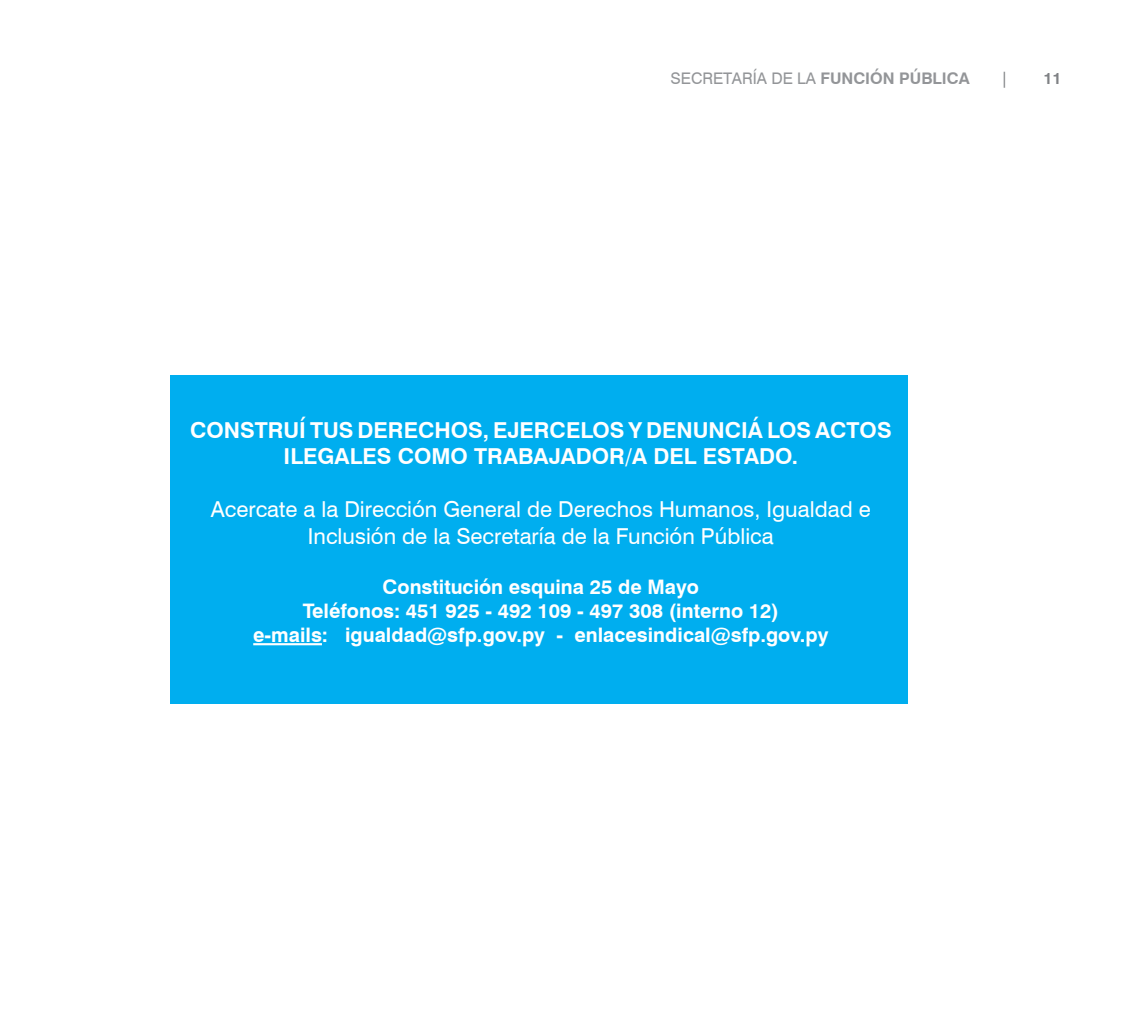
<style>
.page{position:relative;width:1134px;height:1021px;background:#fff}
.page>*{position:absolute;margin:0;border:0;box-sizing:border-box;transform-origin:0 0}
.t1{font:22px/26.4px "Swiss 721 BT";color:#fff;text-align:center}
.t2{font:700 22px "Swiss 721 BT";color:#fff}
.t3{font:700 20px/24px "Swiss 721 BT";color:#fff;text-align:center}
.t4{font:16px "Swiss 721 BT";color:#939598}
.t5{font:700 16px "Swiss 721 BT";color:#808285}
.t6{font:16px "Swiss 721 BT";color:#808285}
.s1{font-weight:700}
</style>
<div class="page">
<div style="left:170px;top:375px;width:737px;height:329px;background:#00aeef"></div>
<hr style="left:253px;top:643px;width:69px;height:2px;background:#fff">
<p class="t4" style="left:670px;top:69px;width:301px">SECRETARÍA DE LA <span class="s1">FUNCIÓN PÚBLICA</span></p>
<p class="t6" style="left:1000px;top:69px;width:9px">|</p>
<p class="t5" style="left:1043px;top:69px;width:20px">11</p>
<p class="t2" style="left:190px;top:417px;width:49px">CONSTRUÍ</p>
<p class="t2" style="left:310px;top:417px;width:16px">TUS</p>
<p class="t2" style="left:358px;top:417px;width:16px">DERECH</p>
<p class="t2" style="left:451px;top:417px;width:58px">OS, EJERCEL</p>
<p class="t2" style="left:592px;top:417px;width:69px">OS Y DENUNCI</p>
<p class="t2" style="left:748px;top:417px;width:83px">Á LOSACT</p>
<p class="t2" style="left:860px;top:417px;width:31px">OS</p>
<p class="t2" style="left:284px;top:443px;width:15px">ILEGALES</p>
<p class="t2" style="left:398px;top:443px;width:93px">COMO TRABAJAD</p>
<p class="t2" style="left:592px;top:443px;width:77px">OR/A DEL</p>
<p class="t2" style="left:703px;top:443px;width:30px">ESTAD</p>
<p class="t2" style="left:775px;top:443px;width:24px">O.</p>
<p class="t1" style="left:211px;top:496px;width:661px">Acercate a la Dirección General de Derechos Humanos, Igualdad e<br>Inclusión de la Secretaría de la Función Pública</p>
<p class="t3" style="left:253px;top:575px;width:577px">CONSTITUCIÓN ESQUINA 25 DE MAYO<br>TELÉFONOS: 451 925 - 492 109 - 497 308 (INTERNO 12)<br>E-MAILS: IGUALDAD@SFP.GOV.PY - ENLACESINDICAL@SFP.GOV.PY</p>
</div>
